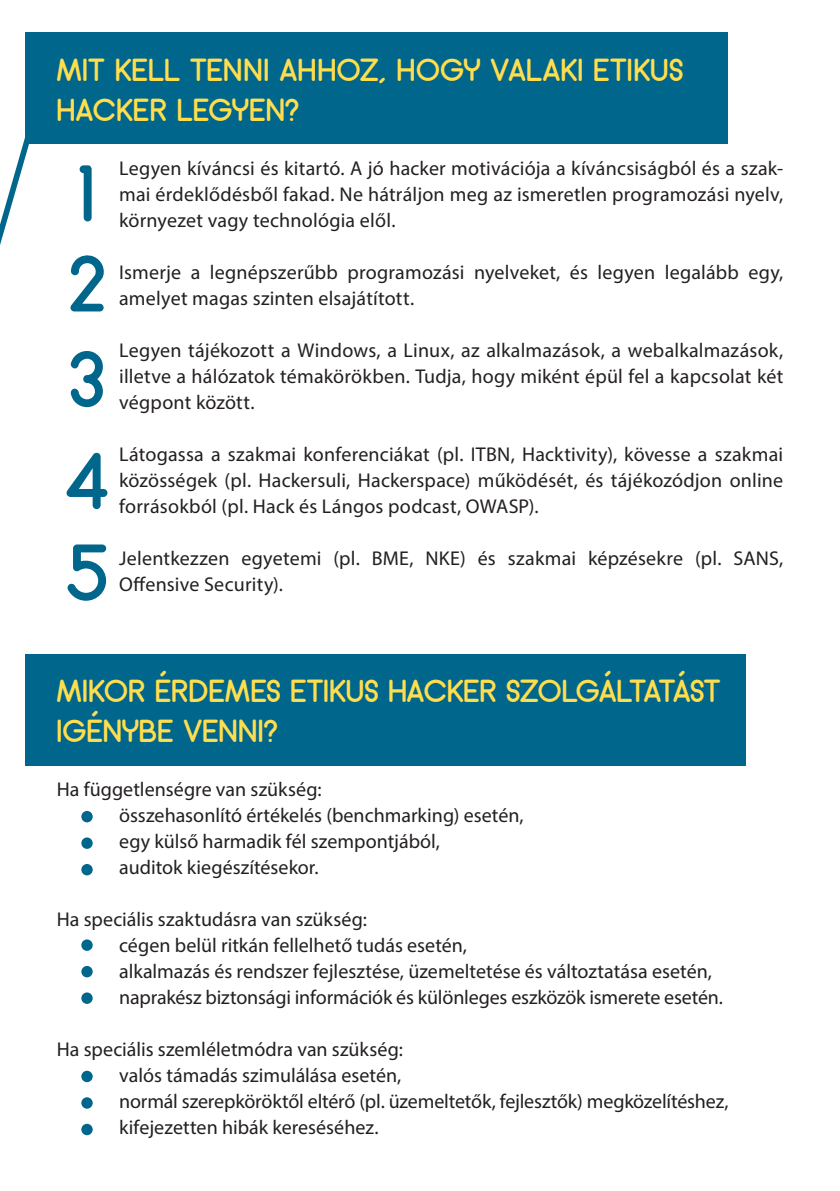
<style>
.page{position:relative;width:840px;height:1191px;background:#fff}
.page>*{position:absolute;margin:0;border:0;box-sizing:border-box;transform-origin:0 0}
.t1{font:80px "Arciform";color:#01668c}
.t2{font:32px/40px "Arciform";letter-spacing:.01em;color:#ffde4e}
.t3{font:20px/26px "Myriad Pro";letter-spacing:.005em;color:#231f20;text-align:justify}
</style>
<div class="page">
<svg style="left:0;top:51px;width:29px;height:194px"></svg>
<div style="left:26px;top:33px;width:701px;height:111px;background:#01668c"></div>
<div style="left:26px;top:654px;width:720px;height:111px;background:#01668c"></div>
<div style="left:81px;top:811px;width:12px;height:11px;background:#01668c;border-radius:50%"></div>
<div style="left:81px;top:939px;width:12px;height:12px;background:#01668c;border-radius:50%"></div>
<div style="left:81px;top:1070px;width:12px;height:12px;background:#01668c;border-radius:50%"></div>
<div style="left:81px;top:837px;width:12px;height:12px;background:#01668c;border-radius:50%"></div>
<div style="left:81px;top:966px;width:12px;height:11px;background:#01668c;border-radius:50%"></div>
<div style="left:81px;top:1097px;width:12px;height:11px;background:#01668c;border-radius:50%"></div>
<div style="left:81px;top:864px;width:12px;height:11px;background:#01668c;border-radius:50%"></div>
<div style="left:81px;top:992px;width:12px;height:12px;background:#01668c;border-radius:50%"></div>
<svg style="left:81px;top:1123px;width:12px;height:12px"></svg>
<p class="t2" style="left:57px;top:49px;width:627px">MIT KELL TENNI AHHOZ, HOGY VALAKI ETIKUS<br>HACKER LEGYEN?</p>
<p class="t3" style="left:119px;top:155px;width:665px">Legyen kíváncsi és kitartó. A jó hacker motivációja a kíváncsiságból és a szak&shy;mai érdeklődésből fakad. Ne hátráljon meg az ismeretlen programozási nyelv, környezet vagy technológia elől.</p>
<p class="t3" style="left:119px;top:259px;width:665px">Ismerje a legnépszerűbb programozási nyelveket, és legyen legalább egy, amelyet magas szinten elsajátított.</p>
<p class="t3" style="left:119px;top:337px;width:665px">Legyen tájékozott a Windows, a Linux, az alkalmazások, a webalkalmazások, illetve a hálózatok témakörökben. Tudja, hogy miként épül fel a kapcsolat két végpont között.</p>
<p class="t3" style="left:119px;top:441px;width:665px">Látogassa a szakmai konferenciákat (pl. ITBN, Hacktivity), kövesse a szakmai közösségek (pl. Hackersuli, Hackerspace) működését, és tájékozódjon online forrásokból (pl. Hack és Lángos podcast, OWASP).</p>
<p class="t3" style="left:119px;top:545px;width:665px">Jelentkezzen egyetemi (pl. BME, NKE) és szakmai képzésekre (pl. SANS,<br>Offensive Security).</p>
<p class="t1" style="left:79px;top:143px;width:17px">1</p>
<p class="t1" style="left:68px;top:233px;width:39px">2</p>
<p class="t1" style="left:69px;top:329px;width:37px">3</p>
<p class="t1" style="left:65px;top:431px;width:45px">4</p>
<p class="t1" style="left:66px;top:522px;width:44px">5</p>
<p class="t2" style="left:57px;top:670px;width:664px">MIKOR ÉRDEMES ETIKUS HACKER SZOLGÁLTATÁST<br>IGÉNYBE VENNI?</p>
<p class="t3" style="left:57px;top:776px;width:266px">Ha függetlenségre van szükség:</p>
<p class="t3" style="left:119px;top:802px;width:406px">összehasonlító értékelés (benchmarking) esetén,</p>
<p class="t3" style="left:119px;top:828px;width:322px">egy külső harmadik fél szempontjából,</p>
<p class="t3" style="left:119px;top:854px;width:201px">auditok kiegészítésekor.</p>
<p class="t3" style="left:57px;top:906px;width:311px">Ha speciális szaktudásra van szükség:</p>
<p class="t3" style="left:119px;top:932px;width:349px">cégen belül ritkán fellelhető tudás esetén,</p>
<p class="t3" style="left:119px;top:958px;width:594px">alkalmazás és rendszer fejlesztése, üzemeltetése és változtatása esetén,</p>
<p class="t3" style="left:119px;top:984px;width:605px">naprakész biztonsági információk és különleges eszközök ismerete esetén.</p>
<p class="t3" style="left:57px;top:1036px;width:347px">Ha speciális szemléletmódra van szükség:</p>
<p class="t3" style="left:119px;top:1062px;width:283px">valós támadás szimulálása esetén,</p>
<p class="t3" style="left:119px;top:1088px;width:610px">normál szerepköröktől eltérő (pl. üzemeltetők, fejlesztők) megközelítéshez,</p>
<p class="t3" style="left:119px;top:1114px;width:261px">kifejezetten hibák kereséséhez.</p>
</div>
